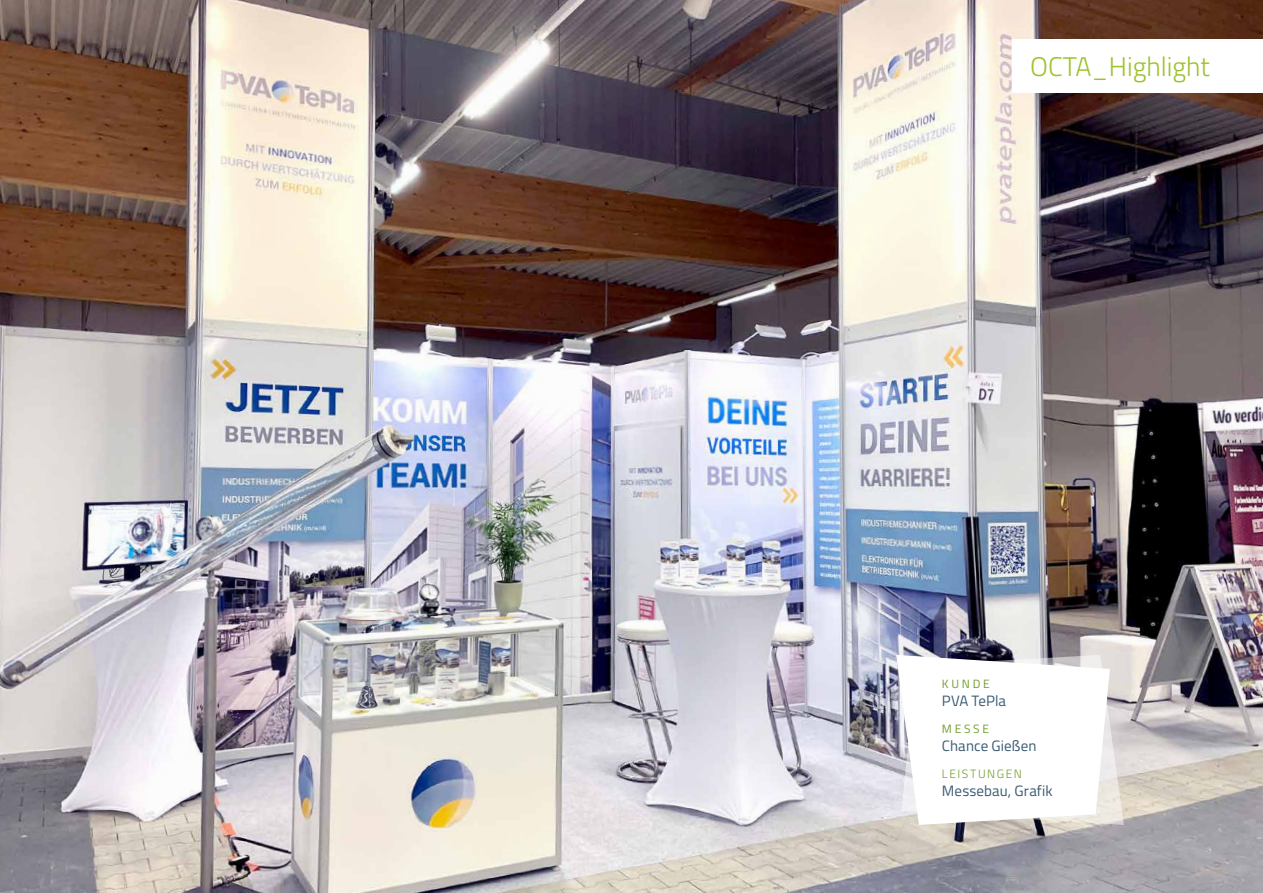
<style>
.page{position:relative;width:1263px;height:893px;background:#fff}
.page>*{position:absolute;margin:0;border:0;box-sizing:border-box;transform-origin:0 0}
.t1{font:300 27px "Titillium";color:#9dc22c}
.t2{font:15px "Titillium";letter-spacing:.005em;color:#395b73}
.t3{font:12px "Titillium";letter-spacing:.22em;color:#719e2d}
.t4{font:300 12px "Titillium";letter-spacing:.125em;color:#719e2d}
</style>
<div class="page">
<img style="left:0;top:0;width:1263px;height:893px">
<svg style="left:896px;top:655px;width:228px;height:170px"></svg>
<div style="left:1012px;top:39px;width:251px;height:54px;background:#fff"></div>
<h1 class="t1" style="left:1030px;top:47px;width:181px">OCTA_Highlight</h1>
<p class="t3" style="left:942px;top:675px;width:49px">KUNDE</p>
<p class="t2" style="left:942px;top:690px;width:66px">PVA TePla</p>
<p class="t3" style="left:942px;top:720px;width:49px">MESSE</p>
<p class="t2" style="left:942px;top:735px;width:96px">Chance Gießen</p>
<p class="t4" style="left:942px;top:765px;width:81px">LEISTUNGEN</p>
<p class="t2" style="left:942px;top:780px;width:112px">Messebau, Grafik</p>
</div>
